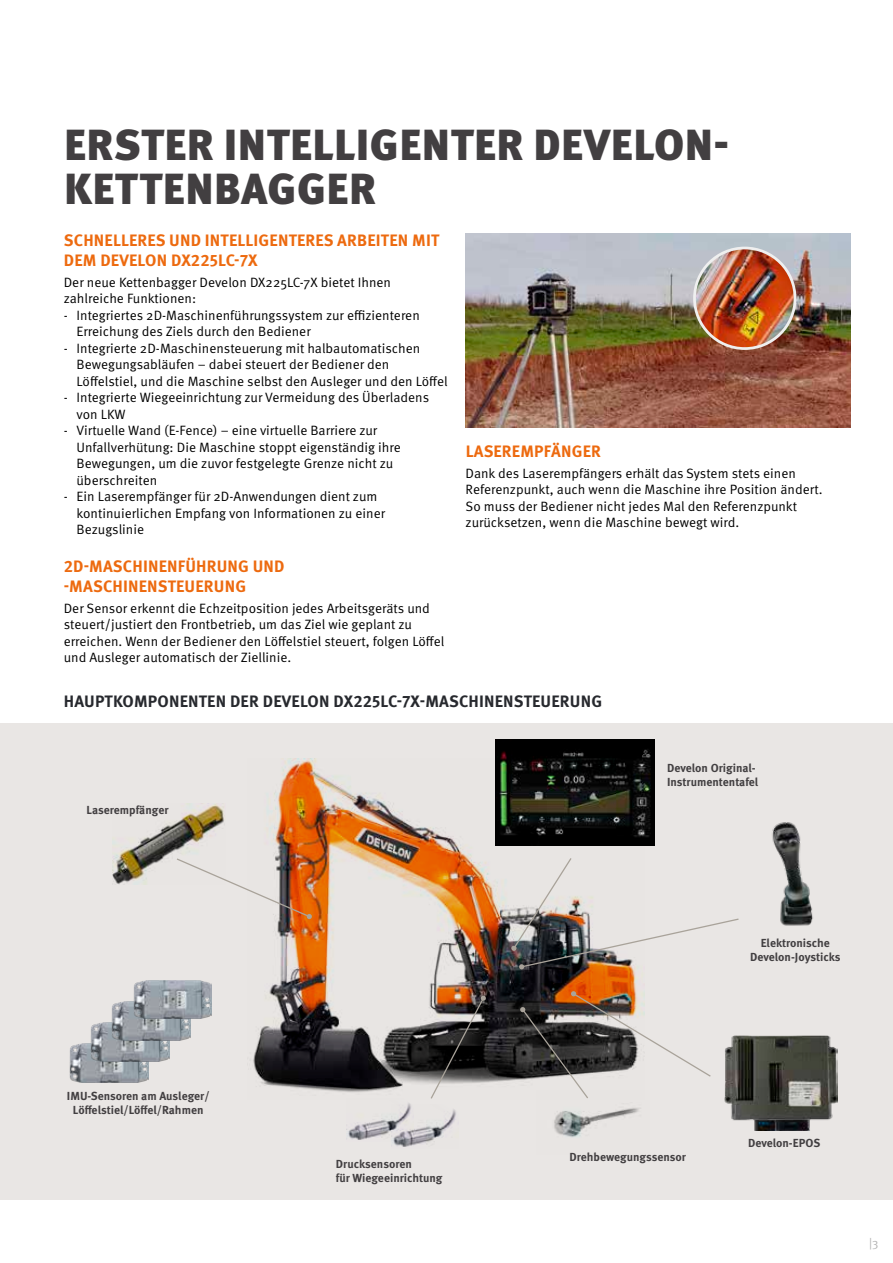
<style>
.page{position:relative;width:893px;height:1263px;background:#fff}
.page>*{position:absolute;margin:0;border:0;box-sizing:border-box;transform-origin:0 0}
.t1{font:900 43.5px/43.5px "Meta Pro";letter-spacing:.01em;color:#423f41}
.t2{font:700 16.5px/19.5px "Meta Pro";letter-spacing:.01em;color:#ed6a0f}
.t3{font:700 16.5px "Meta Pro";letter-spacing:.01em;color:#27292e}
.t4{font:13.5px/16.5px "Meta Pro Norm";color:#000}
.t5{font:12px "Meta Pro Norm";color:#b2b2b2}
.t6{font:700 11.7px/14.2px "Meta Pro";color:#423f41;text-align:center}
</style>
<div class="page">
<div style="left:0;top:723px;width:893px;height:476px;background:#e9e6e4"></div>
<img style="left:466px;top:234px;width:384px;height:193px">
<img style="left:694px;top:248px;width:101px;height:101px;border-radius:50px">
<div style="left:693px;top:247px;width:103px;height:103px;border:3px solid #efefef;border-radius:50%"></div>
<img style="left:248px;top:758px;width:396px;height:341px">
<img style="left:347px;top:1098px;width:66px;height:43px">
<img style="left:113px;top:803px;width:112px;height:81px">
<svg style="left:175px;top:857px;width:137px;height:62px"></svg>
<img style="left:725px;top:1035px;width:112px;height:95px">
<img style="left:537px;top:1100px;width:113px;height:54px">
<img style="left:392px;top:1104px;width:66px;height:44px">
<img style="left:69px;top:1044px;width:79px;height:39px">
<img style="left:91px;top:1023px;width:78px;height:38px">
<img style="left:112px;top:1001px;width:79px;height:39px">
<img style="left:133px;top:980px;width:79px;height:39px">
<svg style="left:511px;top:857px;width:229px;height:112px"></svg>
<svg style="left:520px;top:991px;width:192px;height:109px"></svg>
<svg style="left:429px;top:995px;width:57px;height:105px"></svg>
<img style="left:750px;top:817px;width:85px;height:113px">
<img style="left:496px;top:740px;width:159px;height:106px">
<h1 class="t1" style="left:64px;top:121px;width:667px">ERSTER INTELLIGENTER DEVELON-<br>KETTENBAGGER</h1>
<p class="t2" style="left:64px;top:230px;width:377px">SCHNELLERES UND INTELLIGENTERES ARBEITEN MIT<br>DEM DEVELON DX225LC-7X</p>
<p class="t4" style="left:64px;top:273px;width:329px">Der neue Kettenbagger Develon DX225LC-7X bietet Ihnen zahlreiche Funktionen:</p>
<p class="t4" style="left:77px;top:306px;width:345px;text-indent:-13px">- Integriertes 2D-Maschinenführungssystem zur effizienteren<br>Erreichung des Ziels durch den Bediener</p>
<p class="t4" style="left:77px;top:339px;width:373px;text-indent:-13px">- Integrierte 2D-Maschinensteuerung mit halbautomatischen<br>Bewegungsabläufen – dabei steuert der Bediener den<br>Löffelstiel, und die Maschine selbst den Ausleger und den Löffel</p>
<p class="t4" style="left:77px;top:388px;width:354px;text-indent:-13px">- Integrierte Wiegeeinrichtung zur Vermeidung des Überladens von LKW</p>
<p class="t4" style="left:77px;top:421px;width:326px;text-indent:-13px">- Virtuelle Wand (E-Fence) – eine virtuelle Barriere zur Unfallverhütung: Die Maschine stoppt eigenständig ihre Bewegungen, um die zuvor festgelegte Grenze nicht zu überschreiten</p>
<p class="t4" style="left:77px;top:487px;width:310px;text-indent:-13px">- Ein Laserempfänger für 2D-Anwendungen dient zum kontinuierlichen Empfang von Informationen zu einer<br>Bezugslinie</p>
<p class="t2" style="left:64px;top:556px;width:222px">2D-MASCHINENFÜHRUNG UND -MASCHINENSTEUERUNG</p>
<p class="t4" style="left:64px;top:599px;width:382px">Der Sensor erkennt die Echzeitposition jedes Arbeitsgeräts und steuert/justiert den Frontbetrieb, um das Ziel wie geplant zu erreichen. Wenn der Bediener den Löffelstiel steuert, folgen Löffel und Ausleger automatisch der Ziellinie.</p>
<p class="t2" style="left:466px;top:440px;width:137px">LASEREMPFÄNGER</p>
<p class="t4" style="left:466px;top:464px;width:358px">Dank des Laserempfängers erhält das System stets einen Referenzpunkt, auch wenn die Maschine ihre Position ändert.<br>So muss der Bediener nicht jedes Mal den Referenzpunkt zurücksetzen, wenn die Maschine bewegt wird.</p>
<p class="t3" style="left:64px;top:688px;width:540px">HAUPTKOMPONENTEN DER DEVELON DX225LC-7X-MASCHINENSTEUERUNG</p>
<p class="t6" style="left:87px;top:802px;width:83px">Laserempfänger</p>
<p class="t6" style="left:667px;top:760px;width:93px;text-align:left">Develon Original-<br>Instrumententafel</p>
<p class="t6" style="left:750px;top:935px;width:92px">Elektronische<br>Develon-Joysticks</p>
<p class="t6" style="left:67px;top:1087px;width:144px">IMU-Sensoren am Ausleger/<br>Löffelstiel/Löffel/Rahmen</p>
<p class="t6" style="left:336px;top:1156px;width:108px;text-align:left">Drucksensoren<br>für Wiegeeinrichtung</p>
<p class="t6" style="left:569px;top:1149px;width:118px">Drehbewegungssensor</p>
<p class="t6" style="left:748px;top:1135px;width:74px">Develon-EPOS</p>
<p class="t5" style="left:869px;top:1233px;width:11px">|3</p>
</div>
